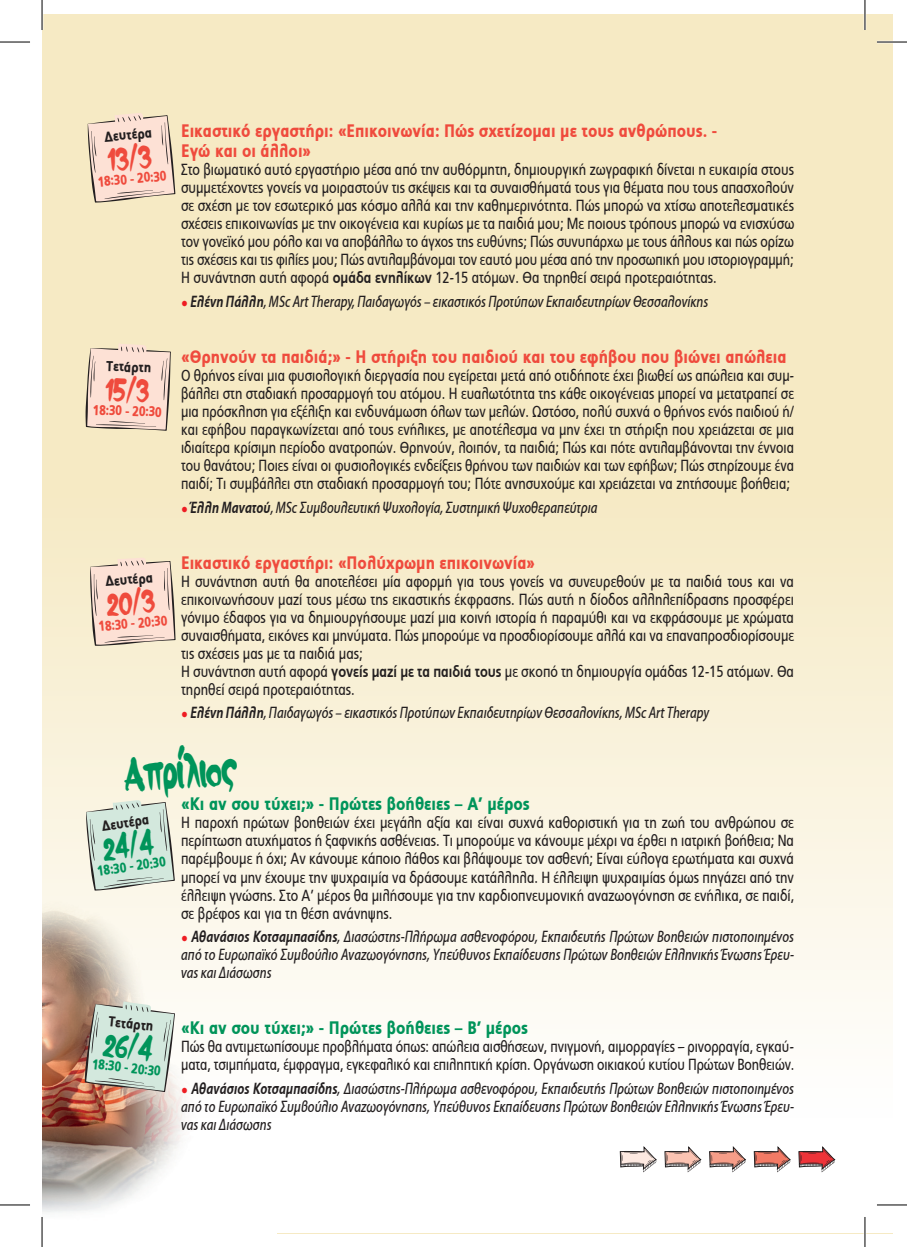
<style>
.page{position:relative;width:907px;height:1247px;background:#fff}
.page>*{position:absolute;margin:0;border:0;box-sizing:border-box;transform-origin:0 0}
.t1{font:40px "Athens";color:#00945a;scale:.73 1}
.t2{font:28px "Athens";color:#ef4b3d;scale:.8 1}
.t3{font:28px "Athens";color:#00945a;scale:.8 1}
.t4{font:900 18px/20px "PF Catalog";color:#ef4b3d;scale:.8 1}
.t5{font:900 18px "PF Catalog";color:#00945a;scale:.8 1}
.t6{font:16px/18px "PF Catalog";color:#231f20;text-align:justify;scale:.8 1}
.t7{font:16px/18px "PF Catalog";color:#231f20;text-align:justify;scale:.79 1}
.t8{font:italic 16px/18px "PF Catalog";color:#231f20;text-align:justify;scale:.8 1}
.t9{font:900 14.2px "PF Catalog";color:#231f20;scale:.8 1}
.t10{font:900 14.2px "PF Catalog";color:#ef4b3d;scale:.8 1}
.t11{font:900 14.2px "PF Catalog";color:#00945a;scale:.8 1}
.s1{font-size:23.6px}
.s2{font-weight:700}
.s3{font-weight:900;font-style:normal;color:#ee1d23}
</style>
<div class="page">
<div style="left:42px;top:14px;width:850px;height:1219px;background:linear-gradient(to bottom,#f4e4b4,#fefefd)"></div>
<img style="left:42px;top:843px;width:234px;height:390px">
<div style="left:42px;top:36px;width:16px;height:343px;background:#f6eac4"></div>
<svg style="left:798px;top:1145px;width:37px;height:26px"></svg>
<svg style="left:753px;top:1145px;width:37px;height:26px"></svg>
<svg style="left:708px;top:1145px;width:37px;height:26px"></svg>
<svg style="left:664px;top:1145px;width:37px;height:26px"></svg>
<svg style="left:619px;top:1145px;width:37px;height:26px"></svg>
<svg style="left:88px;top:112px;width:87px;height:90px;background:#eed6c6"></svg>
<svg style="left:85px;top:343px;width:86px;height:88px;background:#edd5c6"></svg>
<svg style="left:90px;top:557px;width:85px;height:88px;background:#eed5c8"></svg>
<svg style="left:86px;top:799px;width:89px;height:91px;background:#cfddd2"></svg>
<svg style="left:85px;top:1001px;width:90px;height:90px;background:#c8d2c7"></svg>
<hr style="left:876px;top:41px;width:30px;height:2px;background:#fff">
<hr style="left:876px;top:1203px;width:30px;height:2px;background:#fff">
<hr style="left:863px;top:0;width:2px;height:30px;background:#fff">
<hr style="left:863px;top:1216px;width:2px;height:30px;background:#fff">
<hr style="left:0;top:42px;width:30px;height:1px;background:#000">
<hr style="left:876px;top:42px;width:30px;height:1px;background:#000">
<hr style="left:0;top:1204px;width:30px;height:1px;background:#000">
<hr style="left:876px;top:1204px;width:30px;height:1px;background:#000">
<hr style="left:42px;top:0;width:1px;height:30px;background:#000">
<hr style="left:42px;top:1216px;width:1px;height:30px;background:#000">
<hr style="left:864px;top:0;width:1px;height:30px;background:#000">
<hr style="left:864px;top:1216px;width:1px;height:30px;background:#000">
<p class="t9" style="left:104px;top:128px;width:61px;rotate:-5deg">Δευτέρα</p>
<h2 class="t2" style="left:107px;top:138px;width:56px;rotate:-5deg">13<span class="s1">/</span>3</h2>
<p class="t10" style="left:97px;top:173px;width:88px;rotate:-5deg">18:30 - 20:30</p>
<p class="t9" style="left:107px;top:357px;width:58px;rotate:2deg">Τετάρτη</p>
<h2 class="t2" style="left:107px;top:368px;width:56px;rotate:2deg">15<span class="s1">/</span>3</h2>
<p class="t10" style="left:93px;top:401px;width:88px;rotate:2deg">18:30 - 20:30</p>
<p class="t9" style="left:105px;top:573px;width:61px;rotate:-5deg">Δευτέρα</p>
<h2 class="t2" style="left:105px;top:583px;width:63px;rotate:-5deg">20<span class="s1">/</span>3</h2>
<p class="t10" style="left:98px;top:618px;width:88px;rotate:-5deg">18:30 - 20:30</p>
<p class="t4" style="left:181px;top:121px;width:671px">Εικαστικό εργαστήρι: «Επικοινωνία: Πώς σχετίζομαι με τους ανθρώπους. -<br>Εγώ και οι άλλοι»</p>
<p class="t6" style="left:181px;top:161px;width:767px">Στο βιωματικό αυτό εργαστήριο μέσα από την αυθόρμητη, δημιουργική ζωγραφική δίνεται η ευκαιρία στους συμμετέχοντες γονείς να μοιραστούν τις σκέψεις και τα συναισθήματά τους για θέματα που τους απασχολούν σε σχέση με τον εσωτερικό μας κόσμο αλλά και την καθημερινότητα. Πώς μπορώ να χτίσω αποτελεσματικές σχέσεις επικοινωνίας με την οικογένεια και κυρίως με τα παιδιά μου; Με ποιους τρόπους μπορώ να ενισχύσω τον γονεϊκό μου ρόλο και να αποβάλλω το άγχος της ευθύνης; Πώς συνυπάρχω με τους άλλους και πώς ορίζω τις σχέσεις και τις φιλίες μου; Πώς αντιλαμβάνομαι τον εαυτό μου μέσα από την προσωπική μου ιστοριογραμμή; Η συνάντηση αυτή αφορά <span class="s2">ομάδα ενηλίκων</span> 12-15 ατόμων. Θα τηρηθεί σειρά προτεραιότητας.</p>
<p class="t8" style="left:181px;top:293px;width:660px"><span class="s3">•</span> <span class="s2">Ελένη Πάλλη</span>, MSc Art Therapy, Παιδαγωγός – εικαστικός Προτύπων Εκπαιδευτηρίων Θεσσαλονίκης</p>
<p class="t4" style="left:181px;top:346px;width:758px">«Θρηνούν τα παιδιά;» - Η στήριξη του παιδιού και του εφήβου που βιώνει απώλεια</p>
<p class="t7" style="left:181px;top:366px;width:777px">Ο θρήνος είναι μια φυσιολογική διεργασία που εγείρεται μετά από οτιδήποτε έχει βιωθεί ως απώλεια και συμ&shy;βάλλει στη σταδιακή προσαρμογή του ατόμου. Η ευαλωτότητα της κάθε οικογένειας μπορεί να μετατραπεί σε μια πρόσκληση για εξέλιξη και ενδυνάμωση όλων των μελών. Ωστόσο, πολύ συχνά ο θρήνος ενός παιδιού ή/ και εφήβου παραγκωνίζεται από τους ενήλικες, με αποτέλεσμα να μην έχει τη στήριξη που χρειάζεται σε μια ιδιαίτερα κρίσιμη περίοδο ανατροπών. Θρηνούν, λοιπόν, τα παιδιά; Πώς και πότε αντιλαμβάνονται την έννοια του θανάτου; Ποιες είναι οι φυσιολογικές ενδείξεις θρήνου των παιδιών και των εφήβων; Πώς στηρίζουμε ένα παιδί; Τι συμβάλλει στη σταδιακή προσαρμογή του; Πότε ανησυχούμε και χρειάζεται να ζητήσουμε βοήθεια;</p>
<p class="t8" style="left:181px;top:498px;width:521px"><span class="s3">•</span> <span class="s2">Έλλη Μανατού</span>, MSc Συμβουλευτική Ψυχολογία, Συστημική Ψυχοθεραπεύτρια</p>
<p class="t4" style="left:181px;top:552px;width:444px">Εικαστικό εργαστήρι: «Πολύχρωμη επικοινωνία»</p>
<p class="t6" style="left:181px;top:572px;width:767px;text-align:left">Η συνάντηση αυτή θα αποτελέσει μία αφορμή για τους γονείς να συνευρεθούν με τα παιδιά τους και να επικοινωνήσουν μαζί τους μέσω της εικαστικής έκφρασης. Πώς αυτή η δίοδος αλληλεπίδρασης προσφέρει γόνιμο έδαφος για να δημιουργήσουμε μαζί μια κοινή ιστορία ή παραμύθι και να εκφράσουμε με χρώματα συναισθήματα, εικόνες και μηνύματα. Πώς μπορούμε να προσδιορίσουμε αλλά και να επαναπροσδιορίσουμε τις σχέσεις μας με τα παιδιά μας;<br>Η συνάντηση αυτή αφορά <span class="s2">γονείς μαζί με τα παιδιά τους</span> με σκοπό τη δημιουργία ομάδας 12-15 ατόμων. Θα τηρηθεί σειρά προτεραιότητας.</p>
<p class="t8" style="left:181px;top:704px;width:661px"><span class="s3">•</span> <span class="s2">Ελένη Πάλλη</span>, Παιδαγωγός – εικαστικός Προτύπων Εκπαιδευτηρίων Θεσσαλονίκης, MSc Art Therapy</p>
<h1 class="t1" style="left:123px;top:743px;width:157px;rotate:-3deg">Απρίλιος</h1>
<p class="t5" style="left:181px;top:793px;width:437px">«Κι αν σου τύχει;» - Πρώτες βοήθειες – Α’ μέρος</p>
<p class="t6" style="left:181px;top:814px;width:767px">Η παροχή πρώτων βοηθειών έχει μεγάλη αξία και είναι συχνά καθοριστική για τη ζωή του ανθρώπου σε περίπτωση ατυχήματος ή ξαφνικής ασθένειας. Τι μπορούμε να κάνουμε μέχρι να έρθει η ιατρική βοήθεια; Να παρέμβουμε ή όχι; Αν κάνουμε κάποιο λάθος και βλάψουμε τον ασθενή; Είναι εύλογα ερωτήματα και συχνά μπορεί να μην έχουμε την ψυχραιμία να δράσουμε κατάλληλα. Η έλλειψη ψυχραιμίας όμως πηγάζει από την έλλειψη γνώσης. Στο Α’ μέρος θα μιλήσουμε για την καρδιοπνευμονική αναζωογόνηση σε ενήλικα, σε παιδί, σε βρέφος και για τη θέση ανάνηψης.</p>
<p class="t8" style="left:181px;top:928px;width:767px"><span class="s3">•</span> <span class="s2">Αθανάσιος Κοτσαμπασίδης</span>, Διασώστης-Πλήρωμα ασθενοφόρου, Εκπαιδευτής Πρώτων Βοηθειών πιστοποιημένος από το Ευρωπαϊκό Συμβούλιο Αναζωογόνησης, Υπεύθυνος Εκπαίδευσης Πρώτων Βοηθειών Ελληνικής Ένωσης Έρευ&shy;νας και Διάσωσης</p>
<p class="t9" style="left:100px;top:817px;width:61px;rotate:-8deg">Δευτέρα</p>
<h2 class="t3" style="left:100px;top:827px;width:66px;rotate:-8deg">24<span class="s1">/</span>4</h2>
<p class="t11" style="left:96px;top:862px;width:88px;rotate:-8deg">18:30 - 20:30</p>
<p class="t9" style="left:109px;top:1012px;width:58px;rotate:6deg">Τετάρτη</p>
<h2 class="t3" style="left:106px;top:1022px;width:63px;rotate:6deg">26<span class="s1">/</span>4</h2>
<p class="t11" style="left:93px;top:1055px;width:88px;rotate:6deg">18:30 - 20:30</p>
<p class="t5" style="left:181px;top:1017px;width:435px">«Κι αν σου τύχει;» - Πρώτες βοήθειες – Β’ μέρος</p>
<p class="t7" style="left:181px;top:1037px;width:777px">Πώς θα αντιμετωπίσουμε προβλήματα όπως: απώλεια αισθήσεων, πνιγμονή, αιμορραγίες – ρινορραγία, εγκαύ&shy;ματα, τσιμπήματα, έμφραγμα, εγκεφαλικό και επιληπτική κρίση. Οργάνωση οικιακού κυτίου Πρώτων Βοηθειών.</p>
<p class="t8" style="left:181px;top:1079px;width:767px"><span class="s3">•</span> <span class="s2">Αθανάσιος Κοτσαμπασίδης</span>, Διασώστης-Πλήρωμα ασθενοφόρου, Εκπαιδευτής Πρώτων Βοηθειών πιστοποιημένος από το Ευρωπαϊκό Συμβούλιο Αναζωογόνησης, Υπεύθυνος Εκπαίδευσης Πρώτων Βοηθειών Ελληνικής Ένωσης Έρευ&shy;νας και Διάσωσης</p>
</div>
